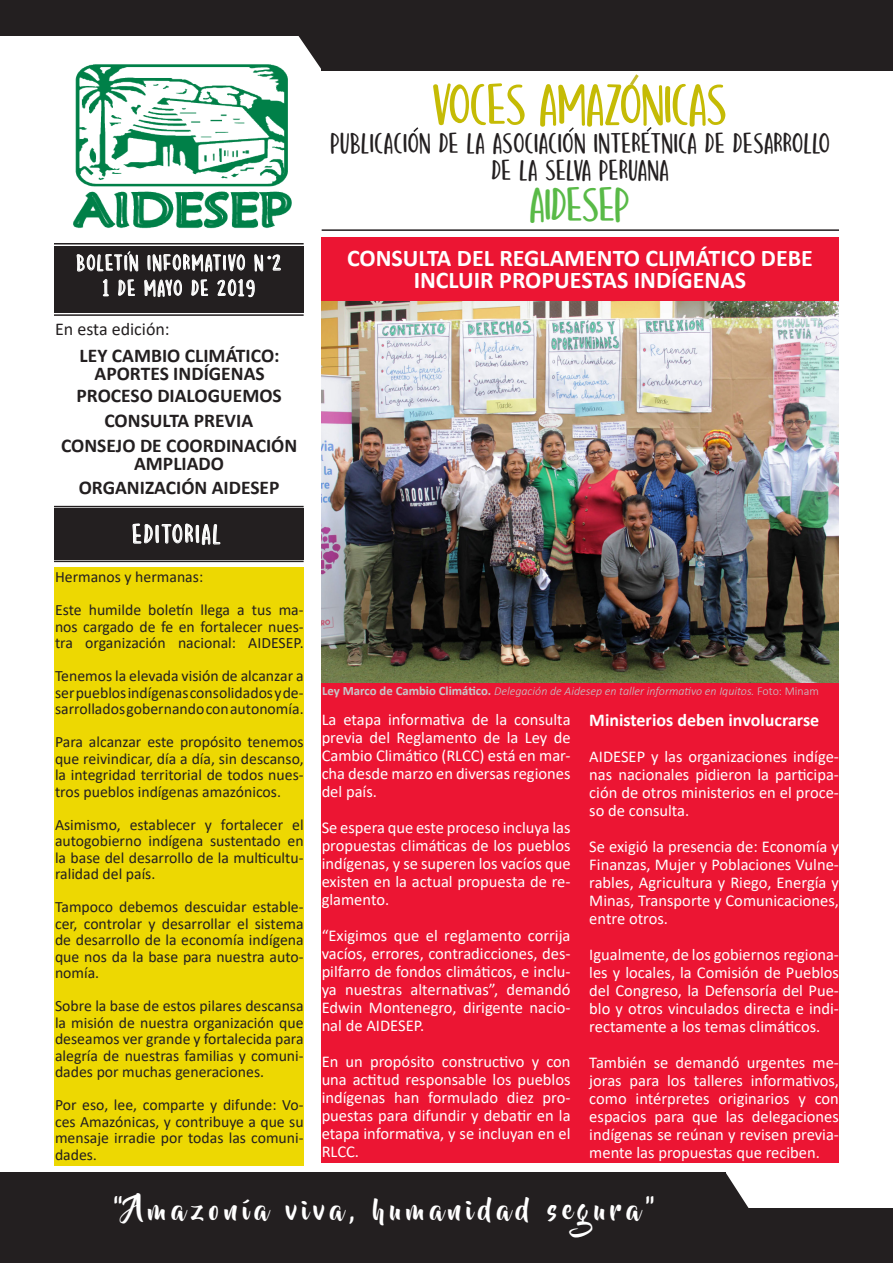
<style>
.page{position:relative;width:893px;height:1263px;background:#fff}
.page>*{position:absolute;margin:0;border:0;box-sizing:border-box;transform-origin:0 0}
.t1{font:54px "Hello Mozza";color:#c5bb05}
.t2{font:45px "Hello Mozza";color:#59ba47}
.t3{font:27px "Hello Mozza";letter-spacing:.03em;color:#231f20}
.t4{font:27px "Beyond The Mountains";letter-spacing:.18em;color:#fff}
.t5{font:25.5px "Hello Mozza";letter-spacing:.1em;color:#fff}
.t6{font:700 24px "Calibri";color:#fff}
.t7{font:21px "Hello Mozza";letter-spacing:.1em;color:#fff}
.t8{font:700 19.5px "Calibri";color:#231f20}
.t9{font:700 18px "Calibri";color:#fff}
.t10{font:18px "Calibri";color:#231f20}
.t11{font:16.5px/18px "Calibri";color:#fff;text-align:justify}
.t12{font:15.75px/16.5px "Calibri";color:#231f20;text-align:justify}
.t13{font:italic 300 12px "Calibri";color:#c7c8ca}
.s1{font-family:"Minion Pro"}
.s2{font-weight:700;font-style:normal;font-size:12.75px}
.s3{font-style:normal}
</style>
<div class="page">
<div style="left:322px;top:237px;width:517px;height:925px;background:#ec1533"></div>
<div style="left:0;top:1172px;width:725px;height:91px;background:#231f20"></div>
<div style="left:1px;top:0;width:892px;height:36px;background:#231f20"></div>
<div style="left:54px;top:568px;width:250px;height:598px;background:#edd802"></div>
<hr style="left:54px;top:314px;width:250px;height:2px;background:#231f20">
<div style="left:54px;top:246px;width:250px;height:67px;background:#231f20"></div>
<svg style="left:147px;top:254px;width:98px;height:18px"></svg>
<svg style="left:103px;top:279px;width:6px;height:17px"></svg>
<svg style="left:118px;top:279px;width:17px;height:17px"></svg>
<svg style="left:144px;top:279px;width:38px;height:18px"></svg>
<svg style="left:191px;top:279px;width:17px;height:17px"></svg>
<svg style="left:217px;top:279px;width:38px;height:18px"></svg>
<svg style="left:725px;top:1172px;width:30px;height:37px"></svg>
<div style="left:632px;top:1209px;width:261px;height:54px;background:#231f20"></div>
<svg style="left:298px;top:36px;width:24px;height:34px"></svg>
<svg style="left:76px;top:251px;width:62px;height:21px"></svg>
<svg style="left:254px;top:254px;width:27px;height:18px"></svg>
<hr style="left:54px;top:506px;width:250px;height:1px;background:#231f20">
<hr style="left:54px;top:561px;width:250px;height:1px;background:#231f20">
<div style="left:54px;top:508px;width:250px;height:51px;background:#231f20"></div>
<svg style="left:132px;top:523px;width:89px;height:22px"></svg>
<svg style="left:630px;top:74px;width:9px;height:12px"></svg>
<svg style="left:413px;top:127px;width:6px;height:5px"></svg>
<svg style="left:569px;top:127px;width:5px;height:5px"></svg>
<svg style="left:646px;top:127px;width:6px;height:5px"></svg>
<hr style="left:54px;top:243px;width:250px;height:1px;background:#231f20">
<hr style="left:322px;top:229px;width:517px;height:2px;background:#231f20">
<div style="left:322px;top:1px;width:571px;height:69px;background:#231f20"></div>
<img style="left:73px;top:57px;width:233px;height:172px">
<img style="left:322px;top:302px;width:517px;height:380px">
<p class="t7" style="left:77px;top:249px;width:206px">BOLETIN INFORMATIVO N 2</p>
<p class="t7" style="left:103px;top:275px;width:153px">1 DE MAYO DE 2019</p>
<p class="t10" style="left:55px;top:317px;width:116px">En esta edición:</p>
<p class="t8" style="left:80px;top:342px;width:201px">LEY CAMBIO CLIMÁTICO:</p>
<p class="t8" style="left:95px;top:360px;width:172px">APORTES INDÍGENAS</p>
<p class="t8" style="left:77px;top:382px;width:207px">PROCESO DIALOGUEMOS</p>
<p class="t8" style="left:104px;top:407px;width:150px">CONSULTA PREVIA</p>
<p class="t8" style="left:61px;top:432px;width:238px">CONSEJO DE COORDINACIÓN</p>
<p class="t8" style="left:134px;top:450px;width:91px">AMPLIADO</p>
<p class="t8" style="left:79px;top:474px;width:202px">ORGANIZACIÓN AIDESEP</p>
<p class="t5" style="left:133px;top:518px;width:89px">EDITORIAL</p>
<p class="t12" style="left:55px;top:568px;width:150px">Hermanos y hermanas:</p>
<p class="t12" style="left:55px;top:601px;width:250px">Este humilde boletín llega a tus ma&shy;nos cargado de fe en fortalecer nues&shy;tra organización nacional: AIDESEP.</p>
<p class="t12" style="left:55px;top:667px;width:250px">Tenemos la elevada visión de alcanzar a ser pueblos indígenas consolidados y de&shy;sarrollados gobernando con autonomía.</p>
<p class="t12" style="left:55px;top:733px;width:250px">Para alcanzar este propósito tenemos que reivindicar, día a día, sin descanso, la integridad territorial de todos nues&shy;tros pueblos indígenas amazónicos.</p>
<p class="t12" style="left:55px;top:816px;width:250px">Asimismo, establecer y fortalecer el autogobierno indígena sustentado en la base del desarrollo de la multicultu&shy;ralidad del país.</p>
<p class="t12" style="left:55px;top:898px;width:250px">Tampoco debemos descuidar estable&shy;cer, controlar y desarrollar el sistema de desarrollo de la economía indígena que nos da la base para nuestra auto&shy;nomía.</p>
<p class="t12" style="left:55px;top:997px;width:250px">Sobre la base de estos pilares descansa la misión de nuestra organización que deseamos ver grande y fortalecida para alegría de nuestras familias y comuni&shy;dades por muchas generaciones.</p>
<p class="t12" style="left:55px;top:1096px;width:250px">Por eso, lee, comparte y difunde: Vo&shy;ces Amazónicas, y contribuye a que su mensaje irradie por todas las comuni&shy;dades<span class="s1">.</span></p>
<p class="t1" style="left:433px;top:70px;width:296px">VOCES AMAZONICAS</p>
<p class="t3" style="left:331px;top:126px;width:501px">PUBLICACION DE LA ASOCIACION INTERETNICA DE DESARROLLO</p>
<p class="t3" style="left:492px;top:153px;width:179px">DE LA SELVA PERUANA</p>
<p class="t2" style="left:530px;top:176px;width:101px">AIDESEP</p>
<p class="t6" style="left:347px;top:241px;width:467px">CONSULTA DEL REGLAMENTO CLIMÁTICO DEBE</p>
<p class="t6" style="left:414px;top:263px;width:334px">INCLUIR PROPUESTAS INDÍGENAS</p>
<p class="t13" style="left:322px;top:684px;width:498px"><span class="s2">Ley Marco de Cambio Climático.</span> Delegación de Aidesep en taller informativo en Iquitos. <span class="s3">Foto: Minam</span></p>
<p class="t11" style="left:322px;top:710px;width:250px">La etapa informativa de la consulta previa del Reglamento de la Ley de Cambio Climático (RLCC) está en mar&shy;cha desde marzo en diversas regiones del país.</p>
<p class="t11" style="left:322px;top:818px;width:250px">Se espera que este proceso incluya las propuestas climáticas de los pueblos indígenas, y se superen los vacíos que existen en la actual propuesta de re&shy;glamento.</p>
<p class="t11" style="left:322px;top:926px;width:250px">“Exigimos que el reglamento corrija vacíos, errores, contradicciones, des&shy;pilfarro de fondos climáticos, e inclu&shy;ya nuestras alternativas”, demandó Edwin Montenegro, dirigente nacio&shy;nal de AIDESEP.</p>
<p class="t11" style="left:322px;top:1052px;width:250px">En un propósito constructivo y con una actitud responsable los pueblos indígenas han formulado diez pro&shy;puestas para difundir y debatir en la etapa informativa, y se incluyan en el RLCC.</p>
<p class="t9" style="left:589px;top:707px;width:231px">Ministerios deben involucrarse</p>
<p class="t11" style="left:589px;top:747px;width:251px">AIDESEP y las organizaciones indíge&shy;nas nacionales pidieron la participa&shy;ción de otros ministerios en el proce&shy;so de consulta.</p>
<p class="t11" style="left:589px;top:837px;width:251px">Se exigió la presencia de: Economía y Finanzas, Mujer y Poblaciones Vulne&shy;rables, Agricultura y Riego, Energía y Minas, Transporte y Comunicaciones, entre otros.</p>
<p class="t11" style="left:589px;top:945px;width:251px">Igualmente, de los gobiernos regiona&shy;les y locales, la Comisión de Pueblos del Congreso, la Defensoría del Pue&shy;blo y otros vinculados directa e indi&shy;rectamente a los temas climáticos.</p>
<p class="t11" style="left:589px;top:1053px;width:251px">También se demandó urgentes me&shy;joras para los talleres informativos, como intérpretes originarios y con espacios para que las delegaciones indígenas se reúnan y revisen previa&shy;mente las propuestas que reciben.</p>
<p class="t4" style="left:114px;top:1195px;width:543px">“Amazonía viva, humanidad segura”</p>
</div>
